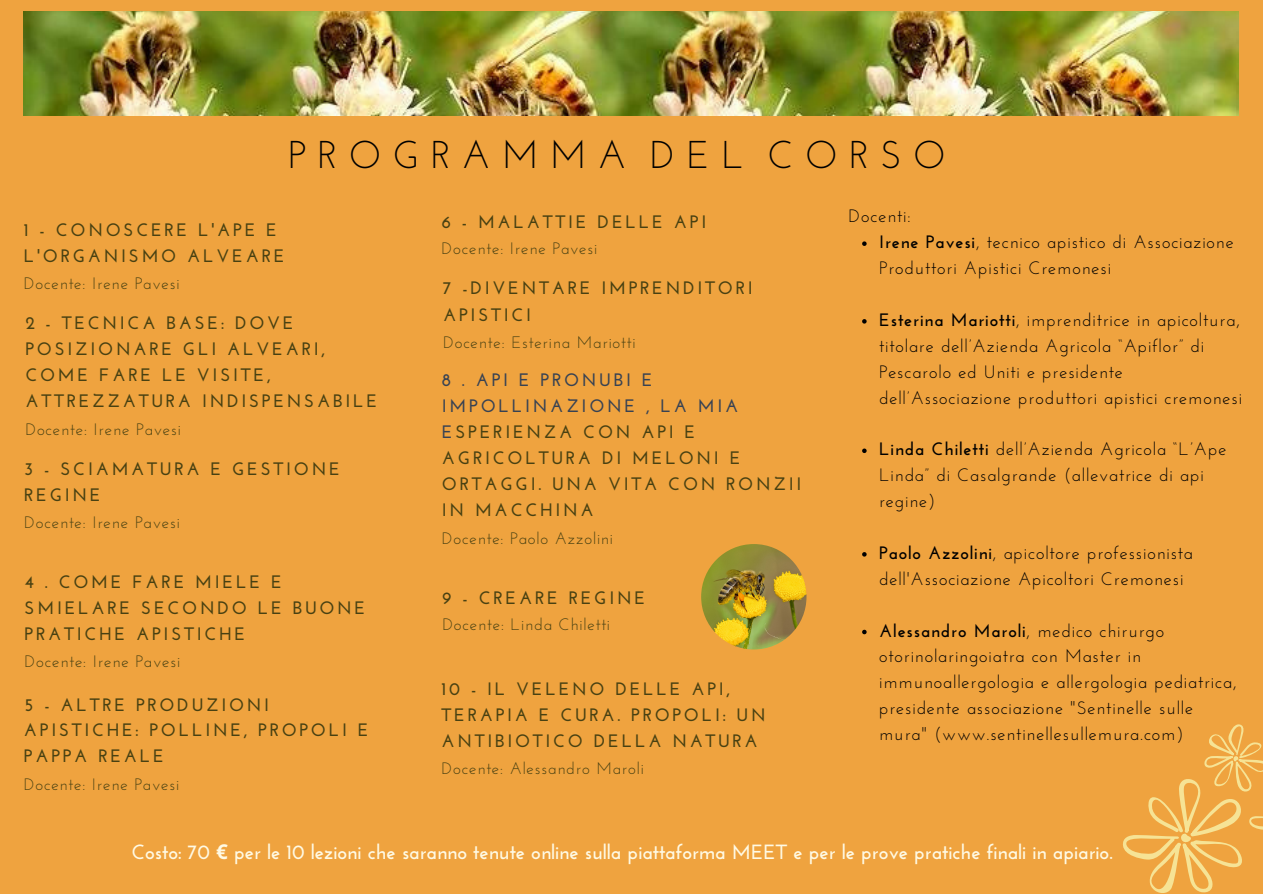
<style>
.page{position:relative;width:1263px;height:894px;background:#fff}
.page>*{position:absolute;margin:0;border:0;box-sizing:border-box;transform-origin:0 0}
.t1{font:38.7px "Josefin Sans";letter-spacing:.3em;color:#000}
.t2{font:700 20.55px "Josefin Sans";color:#fffae4}
.t3{font:18px/25.8px "Josefin Sans";letter-spacing:.05em;color:#000}
.t4{font:700 18px/26px "Josefin Sans";letter-spacing:.15em;color:#484112}
.t5{font:16.5px "Josefin Sans";letter-spacing:.05em;color:#484112}
.s1{color:#374253}
.s2{font-weight:700}
.s3{font-family:"Noto Sans"}
</style>
<div class="page">
<div style="left:0;top:0;width:1263px;height:893px;background:#efa33f"></div>
<img style="left:24px;top:12px;width:1215px;height:103px">
<svg style="left:1123px;top:724px;width:140px;height:169px"></svg>
<img style="left:701px;top:544px;width:105px;height:105px;border-radius:50%">
<svg style="left:862px;top:241px;width:5px;height:5px"></svg>
<svg style="left:862px;top:319px;width:5px;height:4px"></svg>
<svg style="left:862px;top:448px;width:5px;height:5px"></svg>
<svg style="left:862px;top:552px;width:5px;height:4px"></svg>
<svg style="left:862px;top:629px;width:5px;height:5px"></svg>
<p class="t1" style="left:288px;top:139px;width:659px">PROGRAMMA DEL CORSO</p>
<p class="t4" style="left:24px;top:218px;width:262px">1 - CONOSCERE L'APE E<br>L'ORGANISMO ALVEARE</p>
<p class="t5" style="left:24px;top:276px;width:157px">Docente: Irene Pavesi</p>
<p class="t4" style="left:25px;top:311px;width:353px">2 - TECNICA BASE: DOVE<br>POSIZIONARE GLI ALVEARI,<br>COME FARE LE VISITE,<br>ATTREZZATURA INDISPENSABILE</p>
<p class="t5" style="left:25px;top:422px;width:157px">Docente: Irene Pavesi</p>
<p class="t4" style="left:24px;top:457px;width:317px">3 - SCIAMATURA E GESTIONE<br>REGINE</p>
<p class="t5" style="left:24px;top:515px;width:157px">Docente: Irene Pavesi</p>
<p class="t4" style="left:25px;top:570px;width:342px">4 . COME FARE MIELE E<br>SMIELARE SECONDO LE BUONE<br>PRATICHE APISTICHE</p>
<p class="t5" style="left:25px;top:655px;width:157px">Docente: Irene Pavesi</p>
<p class="t4" style="left:24px;top:692px;width:346px">5 - ALTRE PRODUZIONI<br>APISTICHE: POLLINE, PROPOLI E<br>PAPPA REALE</p>
<p class="t5" style="left:24px;top:777px;width:157px">Docente: Irene Pavesi</p>
<p class="t4" style="left:442px;top:210px;width:266px">6 - MALATTIE DELLE API</p>
<p class="t5" style="left:442px;top:242px;width:157px">Docente: Irene Pavesi</p>
<p class="t4" style="left:443px;top:277px;width:311px">7 -DIVENTARE IMPRENDITORI<br>APISTICI</p>
<p class="t5" style="left:443px;top:335px;width:194px">Docente: Esterina Mariotti</p>
<p class="t4" style="left:442px;top:369px;width:361px"><span class="s1">8 . API E PRONUBI E<br>IMPOLLINAZIONE , LA MIA<br>E</span>SPERIENZA CON API E<br>AGRICOLTURA DI MELONI E<br>ORTAGGI. UNA VITA CON RONZII<br>IN MACCHINA</p>
<p class="t5" style="left:442px;top:531px;width:173px">Docente: Paolo Azzolini</p>
<p class="t4" style="left:442px;top:586px;width:204px">9 - CREARE REGINE</p>
<p class="t5" style="left:442px;top:617px;width:169px">Docente: Linda Chiletti</p>
<p class="t4" style="left:442px;top:677px;width:325px">10 - IL VELENO DELLE API,<br>TERAPIA E CURA. PROPOLI: UN<br>ANTIBIOTICO DELLA NATURA</p>
<p class="t5" style="left:442px;top:761px;width:204px">Docente: Alessandro Maroli</p>
<p class="t3" style="left:849px;top:205px;width:63px">Docenti:</p>
<p class="t3" style="left:879px;top:231px;width:356px"><span class="s2">Irene Pavesi</span>, tecnico apistico di Associazione<br>Produttori Apistici Cremonesi</p>
<p class="t3" style="left:879px;top:308px;width:364px"><span class="s2">Esterina Mariotti</span>, imprenditrice in apicoltura, titolare dell’Azienda Agricola “Apiflor” di Pescarolo ed Uniti e presidente dell’Associazione produttori apistici cremonesi</p>
<p class="t3" style="left:879px;top:438px;width:349px"><span class="s2">Linda Chiletti</span> dell’Azienda Agricola “L’Ape<br>Linda” di Casalgrande (allevatrice di api regine)</p>
<p class="t3" style="left:879px;top:541px;width:315px"><span class="s2">Paolo Azzolini</span>, apicoltore professionista dell'Associazione Apicoltori Cremonesi</p>
<p class="t3" style="left:879px;top:619px;width:359px"><span class="s2">Alessandro Maroli</span>, medico chirurgo otorinolaringoiatra con Master in immunoallergologia e allergologia pediatrica, presidente associazione "Sentinelle sulle mura" (www.sentinellesullemura.com)</p>
<p class="t2" style="left:131px;top:842px;width:983px">Costo: 70 <span class="s3">€</span> per le 10 lezioni che saranno tenute online sulla piattaforma MEET e per le prove pratiche finali in apiario.</p>
</div>
